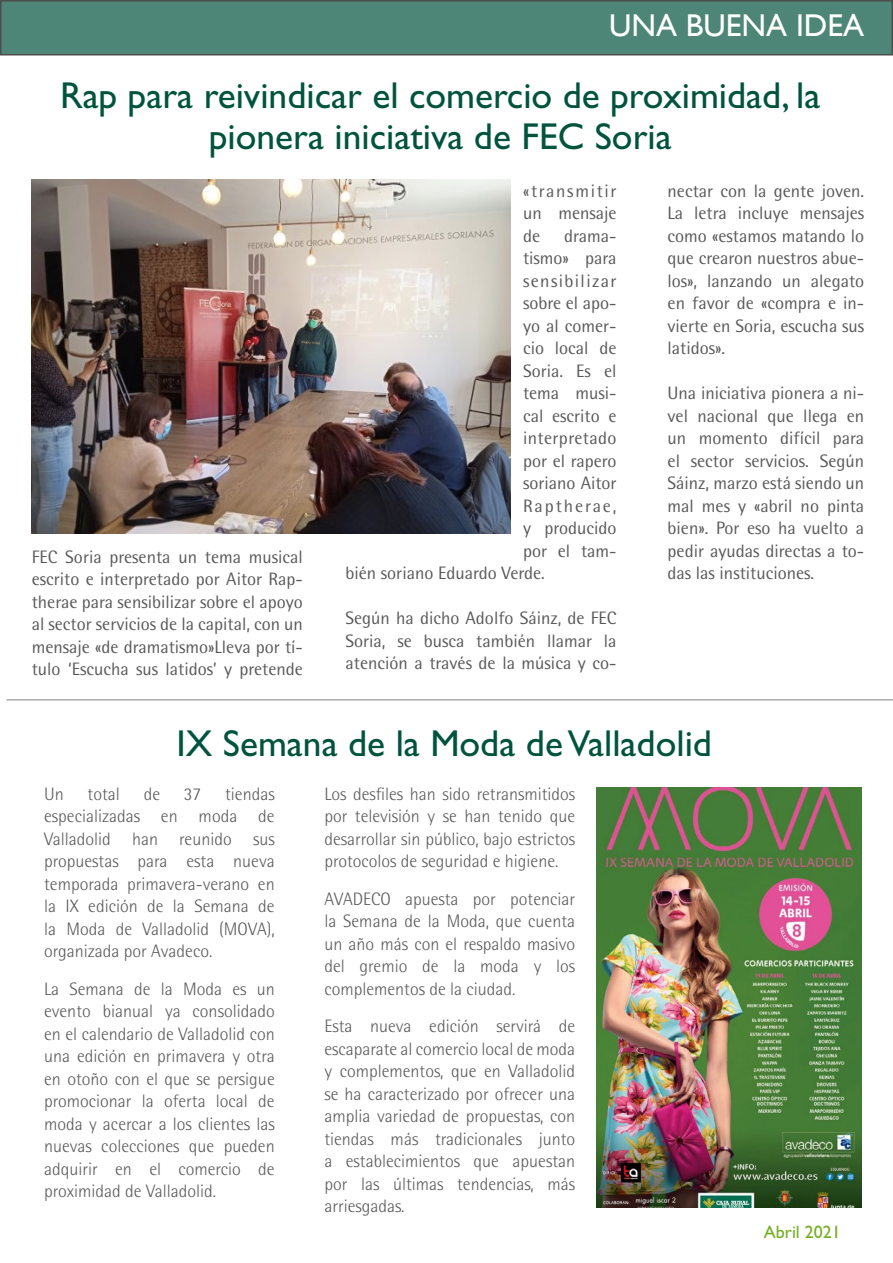
<style>
.page{position:relative;width:893px;height:1263px;background:#fff}
.page>*{position:absolute;margin:0;border:0;box-sizing:border-box;transform-origin:0 0}
.t1{font:37.5px/41.2px "Gill Sans Std";color:#00533d;text-align:center}
.t2{font:31.5px "Gill Sans";color:#fffefc}
.t3{font:300 18px/22.5px "Rotis Semi Sans Std";color:#595959;text-align:justify}
.t4{font:18px/22.5px "Rotis Semi Sans Std";color:#595959;text-align:justify}
.t5{font:18px "Rotis Semi Sans Std";letter-spacing:.08em;color:#595959}
.t6{font:18px "Rotis Semi Sans Std";letter-spacing:.02em;color:#595959}
.t7{font:18px "Rotis Semi Sans Std";letter-spacing:.105em;color:#595959}
.t8{font:18px "Gill Sans Std";color:#74ae21}
</style>
<div class="page">
<div style="left:1px;top:1px;width:891px;height:54px;background:#4d8677"></div>
<hr style="left:7px;top:699px;width:886px;height:1px;background:#aaa">
<img style="left:596px;top:787px;width:266px;height:421px">
<img style="left:32px;top:179px;width:478px;height:354px">
<h2 class="t2" style="left:609px;top:7px;width:257px">UNA BUENA IDEA</h2>
<h1 class="t1" style="left:60px;top:75px;width:762px">Rap para reivindicar el comercio de proximidad, la pionera iniciativa de FEC Soria</h1>
<p class="t4" style="left:32px;top:545px;width:273px">FEC Soria presenta un tema musical escrito e interpretado por Aitor Rap&shy;therae para sensibilizar sobre el apoyo al sector servicios de la capital, con un mensaje «de dramatismo»Lleva por tí&shy;tulo ‘Escucha sus latidos’ y pretende</p>
<p class="t4" style="left:523px;top:179px;width:95px">«transmitir un mensaje de</p>
<p class="t4" style="left:564px;top:224px;width:54px">drama-</p>
<p class="t4" style="left:523px;top:247px;width:95px">tismo» para</p>
<p class="t5" style="left:523px;top:270px;width:95px">sensibilizar</p>
<p class="t4" style="left:523px;top:292px;width:95px">sobre el apo-</p>
<p class="t4" style="left:523px;top:314px;width:95px">yo al comer-</p>
<p class="t4" style="left:523px;top:337px;width:95px">cio local de</p>
<p class="t4" style="left:523px;top:359px;width:95px">Soria. Es el</p>
<p class="t4" style="left:523px;top:382px;width:95px">tema musi-</p>
<p class="t4" style="left:523px;top:404px;width:95px">cal escrito e</p>
<p class="t6" style="left:523px;top:427px;width:95px">interpretado</p>
<p class="t4" style="left:523px;top:449px;width:95px">por el rapero</p>
<p class="t4" style="left:523px;top:472px;width:95px">soriano Aitor</p>
<p class="t7" style="left:523px;top:495px;width:95px">Raptherae,</p>
<p class="t4" style="left:523px;top:517px;width:95px">y producido</p>
<p class="t4" style="left:523px;top:539px;width:95px">por el tam-</p>
<p class="t4" style="left:345px;top:562px;width:201px">bién soriano Eduardo Verde.</p>
<p class="t4" style="left:345px;top:607px;width:273px">Según ha dicho Adolfo Sáinz, de FEC Soria, se busca también llamar la atención a través de la música y co-</p>
<p class="t4" style="left:668px;top:179px;width:198px">nectar con la gente joven.<br>La letra incluye mensajes como «estamos matando lo que crearon nuestros abue&shy;los», lanzando un alegato en favor de «compra e in&shy;vierte en Soria, escucha sus latidos».</p>
<p class="t4" style="left:668px;top:382px;width:198px">Una iniciativa pionera a ni&shy;vel nacional que llega en un momento difícil para el sector servicios. Según Sáinz, marzo está siendo un mal mes y «abril no pinta bien». Por eso ha vuelto a pedir ayudas directas a to&shy;das las instituciones.</p>
<h1 class="t1" style="left:177px;top:723px;width:537px">IX Semana de la Moda de Valladolid</h1>
<p class="t3" style="left:44px;top:782px;width:232px;text-indent:181px">tiendas especializadas en moda de Valladolid han reunido sus propuestas para esta nueva temporada primavera-verano en la IX edición de la Semana de la Moda de Valladolid (MOVA), organizada por Avadeco.</p>
<p class="t3" style="left:44px;top:977px;width:232px">La Semana de la Moda es un evento bianual ya consolidado en el calendario de Valladolid con una edición en primavera y otra en otoño con el que se persigue promocionar la oferta local de moda y acercar a los clientes las nuevas colecciones que pueden adquirir en el comercio de proximidad de Valladolid.</p>
<p class="t3" style="left:44px;top:782px;width:21px">Un</p>
<p class="t3" style="left:88px;top:782px;width:34px">total</p>
<p class="t3" style="left:144px;top:782px;width:18px">de</p>
<p class="t3" style="left:184px;top:782px;width:19px">37</p>
<p class="t3" style="left:324px;top:782px;width:252px">Los desfiles han sido retransmitidos por televisión y se han tenido que desarrollar sin público, bajo estrictos protocolos de seguridad e higiene.</p>
<p class="t3" style="left:324px;top:887px;width:252px">AVADECO apuesta por potenciar la Semana de la Moda, que cuenta un año más con el respaldo masivo del gremio de la moda y los complementos de la ciudad.</p>
<p class="t3" style="left:324px;top:1015px;width:252px">Esta nueva edición servirá de escaparate al comercio local de moda y complementos, que en Valladolid se ha caracterizado por ofrecer una amplia variedad de propuestas, con tiendas más tradicionales junto a establecimientos que apuestan por las últimas tendencias, más arriesgadas.</p>
<p class="t8" style="left:764px;top:1222px;width:79px">Abril 2021</p>
</div>
